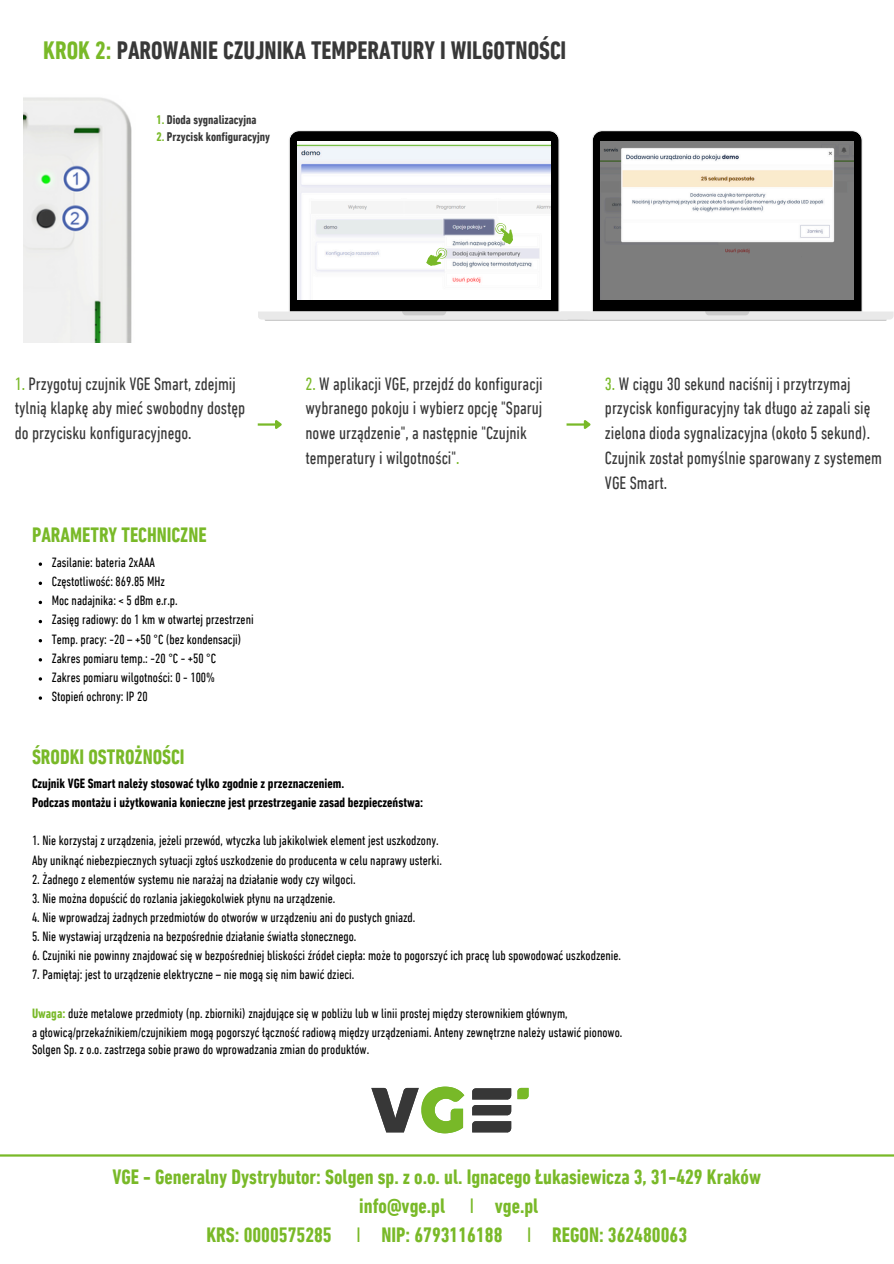
<style>
.page{position:relative;width:894px;height:1264px;background:#fff}
.page>*{position:absolute;margin:0;border:0;box-sizing:border-box;transform-origin:0 0}
.t1{font:700 condensed 25.65px "DIN Next LT Pro";color:#383838}
.t2{font:700 condensed 21.15px/29.2px "DIN Next LT Pro";color:#79b928}
.t3{font:condensed 18.15px/24.8px "DIN Next LT Pro";color:#383838}
.t4{font:condensed 13.65px "DIN Next LT Pro";color:#000}
.t5{font:700 condensed 13.65px/19.2px "DIN Next LT Pro";color:#000}
.t6{font:700 condensed 12.75px "DIN Next LT Pro";color:#383838}
.s1{color:#79b928}
.s2{font-weight:700;color:#79b928}
.s3{font-weight:400}
</style>
<div class="page">
<hr style="left:0;top:1154px;width:893px;height:2px;background:#79b928">
<img style="left:371px;top:1086px;width:158px;height:48px">
<svg style="left:258px;top:130px;width:302px;height:189px"></svg>
<img style="left:298px;top:142px;width:252px;height:158px">
<img style="left:23px;top:97px;width:109px;height:245px">
<svg style="left:425px;top:246px;width:23px;height:24px"></svg>
<svg style="left:493px;top:221px;width:24px;height:24px"></svg>
<svg style="left:592px;top:130px;width:301px;height:189px"></svg>
<svg style="left:264px;top:303px;width:622px;height:18px;background:#8b8b8b"></svg>
<img style="left:600px;top:142px;width:253px;height:158px">
<svg style="left:258px;top:420px;width:24px;height:9px"></svg>
<svg style="left:566px;top:420px;width:25px;height:9px"></svg>
<svg style="left:39px;top:562px;width:3px;height:4px"></svg>
<svg style="left:39px;top:581px;width:3px;height:4px"></svg>
<p class="t1" style="left:43px;top:40px;width:524px"><span class="s1">KROK 2:</span> PAROWANIE CZUJNIKA TEMPERATURY I WILGOTNOŚCI</p>
<p class="t6" style="left:156px;top:114px;width:102px"><span class="s1">1.</span> Dioda sygnalizacyjna</p>
<p class="t6" style="left:156px;top:132px;width:115px"><span class="s1">2.</span> Przycisk konfiguracyjny</p>
<p class="t3" style="left:15px;top:373px;width:232px"><span class="s1">1.</span> Przygotuj czujnik VGE Smart, zdejmĳ tylnią klapkę aby mieć swobodny dostęp do przycisku konfiguracyjnego.</p>
<p class="t3" style="left:305px;top:373px;width:239px"><span class="s1">2.</span> W aplikacji VGE, przejdź do konfiguracji wybranego pokoju i wybierz opcję "Sparuj nowe urządzenie", a następnie "Czujnik temperatury i wilgotności"<span class="s1">.</span></p>
<p class="t3" style="left:604px;top:373px;width:278px"><span class="s1">3.</span> W ciągu 30 sekund naciśnij i przytrzymaj przycisk konfiguracyjny tak długo aż zapali się zielona dioda sygnalizacyjna (około 5 sekund).<br>Czujnik został pomyślnie sparowany z systemem VGE Smart.</p>
<p class="t2" style="left:32px;top:522px;width:176px">PARAMETRY TECHNICZNE</p>
<p class="t4" style="left:52px;top:556px;width:105px">Zasilanie: bateria 2xAAA</p>
<p class="t4" style="left:52px;top:576px;width:115px">Częstotliwość: 869.85 MHz</p>
<p class="t4" style="left:52px;top:595px;width:127px">Moc nadajnika: &lt; 5 dBm e.r.p.</p>
<h2 class="t4" style="left:52px;top:614px;width:203px">Zasięg radiowy: do 1 km w otwartej przestrzeni</h2>
<p class="t4" style="left:52px;top:633px;width:191px">Temp. pracy: -20 – +50 °C (bez kondensacji)</p>
<h5 class="t4" style="left:52px;top:652px;width:166px">Zakres pomiaru temp.: -20 °C - +50 °C</h5>
<p class="t4" style="left:52px;top:671px;width:165px">Zakres pomiaru wilgotności: 0 - 100%</p>
<p class="t4" style="left:52px;top:690px;width:97px">Stopień ochrony: IP 20</p>
<p class="t2" style="left:32px;top:743px;width:154px">ŚRODKI OSTROŻNOŚCI</p>
<h4 class="t5" style="left:32px;top:775px;width:392px">Czujnik VGE Smart należy stosować tylko zgodnie z przeznaczeniem.<br>Podczas montażu i użytkowania konieczne jest przestrzeganie zasad bezpieczeństwa:</h4>
<h4 class="t4" style="left:32px;top:835px;width:408px">1. Nie korzystaj z urządzenia, jeżeli przewód, wtyczka lub jakikolwiek element jest uszkodzony.</h4>
<h4 class="t4" style="left:32px;top:854px;width:411px">Aby uniknąć niebezpiecznych sytuacji zgłoś uszkodzenie do producenta w celu naprawy usterki.</h4>
<h2 class="t4" style="left:32px;top:873px;width:325px">2. Żadnego z elementów systemu nie narażaj na działanie wody czy wilgoci.</h2>
<p class="t4" style="left:32px;top:892px;width:305px">3. Nie można dopuścić do rozlania jakiegokolwiek płynu na urządzenie.</p>
<p class="t4" style="left:32px;top:911px;width:385px">4. Nie wprowadzaj żadnych przedmiotów do otworów w urządzeniu ani do pustych gniazd.</p>
<p class="t4" style="left:32px;top:930px;width:326px">5. Nie wystawiaj urządzenia na bezpośrednie działanie światła słonecznego.</p>
<p class="t4" style="left:32px;top:950px;width:590px">6. Czujniki nie powinny znajdować się w bezpośredniej bliskości źródeł ciepła: może to pogorszyć ich pracę lub spowodować uszkodzenie.</p>
<p class="t4" style="left:32px;top:969px;width:324px">7. Pamiętaj: jest to urządzenie elektryczne – nie mogą się nim bawić dzieci.</p>
<p class="t4" style="left:32px;top:1007px;width:537px"><span class="s2">Uwaga:</span> duże metalowe przedmioty (np. zbiorniki) znajdujące się w pobliżu lub w linii prostej między sterownikiem głównym,</p>
<p class="t4" style="left:32px;top:1026px;width:591px">a głowicą/przekaźnikiem/czujnikiem mogą pogorszyć łączność radiową między urządzeniami. Anteny zewnętrzne należy ustawić pionowo.</p>
<p class="t4" style="left:32px;top:1043px;width:339px">Solgen Sp. z o.o. zastrzega sobie prawo do wprowadzania zmian do produktów.</p>
<p class="t2" style="left:112px;top:1163px;width:650px">VGE - Generalny Dystrybutor: Solgen sp. z o.o. ul. Ignacego Łukasiewicza 3, 31-429 Kraków</p>
<p class="t2" style="left:206px;top:1192px;width:333px;text-indent:153px">info@vge.pl <span class="s3">I</span> vge.pl<br>KRS: 0000575285 <span class="s3">I</span> NIP: 6793116188 <span class="s3">I</span></p>
<p class="t2" style="left:552px;top:1222px;width:136px">REGON: 362480063</p>
</div>
